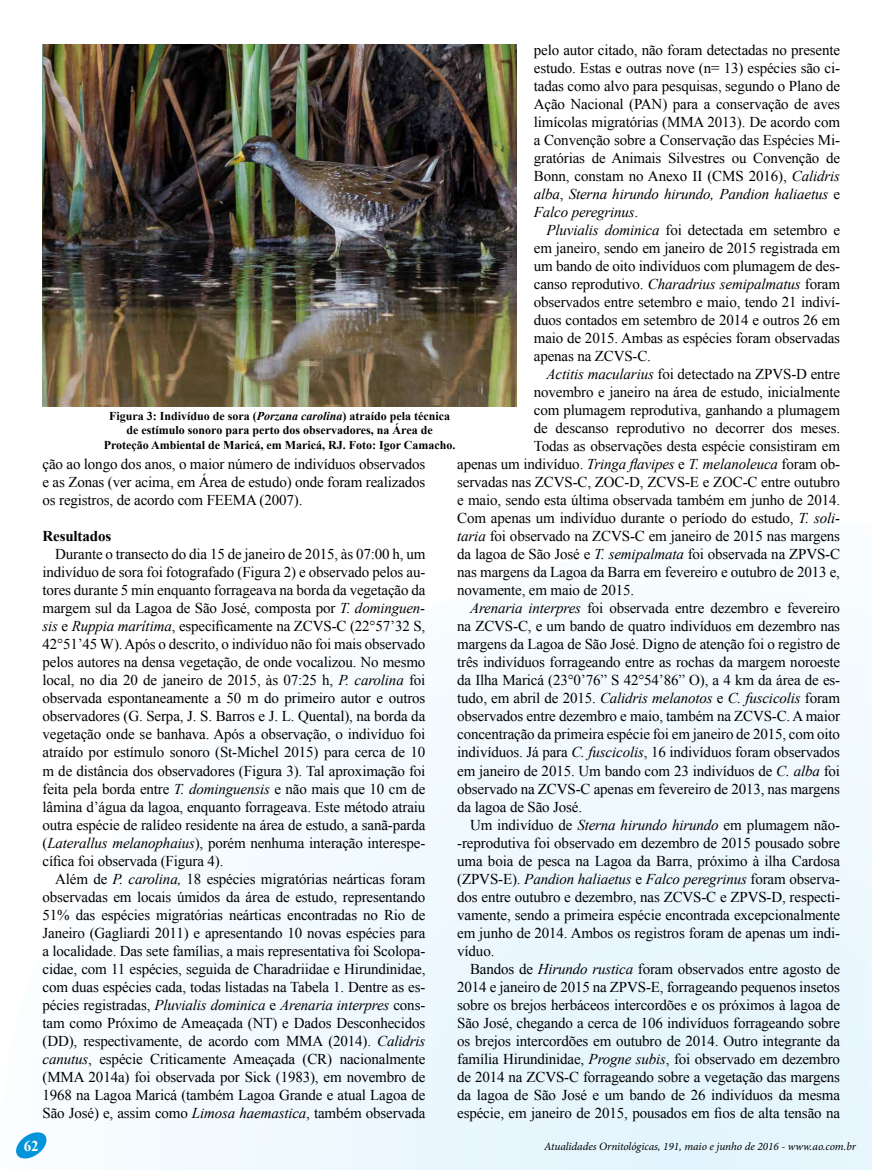
<style>
.page{position:relative;width:872px;height:1170px;background:#fff}
.page>*{position:absolute;margin:0;border:0;box-sizing:border-box;transform-origin:0 0}
.t1{font:15px/18px "Times New Roman";letter-spacing:-.01em;color:#000;text-align:justify}
.t2{font:italic 15px "Times New Roman";letter-spacing:-.01em;color:#000}
.t3{font:700 15px "Times New Roman";letter-spacing:-.01em;color:#000}
.t4{font:700 15px "Times New Roman";color:#fff}
.t5{font:700 12px/14.4px "Times New Roman";color:#000;text-align:center}
.t6{font:italic 11.25px "Minion Pro";letter-spacing:-.005em;color:#000}
.s1{font-style:italic}
.s2{font-style:normal}
</style>
<div class="page">
<svg style="left:155px;top:632px;width:716px;height:537px"></svg>
<svg style="left:871px;top:731px;width:1px;height:438px"></svg>
<svg style="left:16px;top:1132px;width:31px;height:27px"></svg>
<img style="left:43px;top:45px;width:474px;height:361px">
<p class="t1" style="left:534px;top:41px;width:308px">pelo autor citado, não foram detectadas no presente estudo. Estas e outras nove (n= 13) espécies são ci&shy;tadas como alvo para pesquisas, segundo o Plano de Ação Nacional (PAN) para a conservação de aves limícolas migratórias (MMA 2013). De acordo com a Convenção sobre a Conservação das Espécies Mi&shy;gratórias de Animais Silvestres ou Convenção de Bonn, constam no Anexo II (CMS 2016), <span class="s1">Calidris alba</span>, <span class="s1">Sterna hirundo hirundo, Pandion haliaetus</span> e <span class="s1">Falco peregrinus</span>.</p>
<p class="t1" style="left:534px;top:221px;width:308px;text-indent:13px"><span class="s1">Pluvialis dominica</span> foi detectada em setembro e em janeiro, sendo em janeiro de 2015 registrada em um bando de oito indivíduos com plumagem de des&shy;canso reprodutivo. <span class="s1">Charadrius semipalmatus</span> foram observados entre setembro e maio, tendo 21 indiví&shy;duos contados em setembro de 2014 e outros 26 em maio de 2015. Ambas as espécies foram observadas apenas na ZCVS-C.</p>
<p class="t1" style="left:546px;top:365px;width:295px"><span class="s1">Actitis macularius</span> foi detectado na ZPVS-D entre</p>
<p class="t1" style="left:534px;top:383px;width:308px">novembro e janeiro na área de estudo, inicialmente</p>
<p class="t1" style="left:534px;top:401px;width:308px">com plumagem reprodutiva, ganhando a plumagem</p>
<p class="t1" style="left:534px;top:419px;width:308px">de descanso reprodutivo no decorrer dos meses.</p>
<p class="t1" style="left:534px;top:437px;width:308px">Todas as observações desta espécie consistiram em</p>
<p class="t1" style="left:457px;top:455px;width:384px">apenas um indivíduo. <span class="s1">Tringa flavipes</span> e <span class="s1">T. melanoleuca</span> foram ob-</p>
<p class="t1" style="left:457px;top:473px;width:384px">servadas nas ZCVS-C, ZOC-D, ZCVS-E e ZOC-C entre outubro</p>
<p class="t1" style="left:457px;top:491px;width:384px">e maio, sendo esta última observada também em junho de 2014.</p>
<p class="t1" style="left:457px;top:509px;width:384px">Com apenas um indivíduo durante o período do estudo, <span class="s1">T. soli-</span></p>
<p class="t1" style="left:457px;top:527px;width:384px"><span class="s1">taria</span> foi observado na ZCVS-C em janeiro de 2015 nas margens</p>
<p class="t1" style="left:457px;top:545px;width:384px">da lagoa de São José e <span class="s1">T. semipalmata</span> foi observada na ZPVS-C</p>
<p class="t1" style="left:457px;top:563px;width:384px">nas margens da Lagoa da Barra em fevereiro e outubro de 2013 e,</p>
<p class="t1" style="left:457px;top:581px;width:178px">novamente, em maio de 2015.</p>
<p class="t1" style="left:470px;top:599px;width:371px"><span class="s1">Arenaria interpres</span> foi observada entre dezembro e fevereiro</p>
<p class="t1" style="left:457px;top:617px;width:384px">na ZCVS-C, e um bando de quatro indivíduos em dezembro nas</p>
<p class="t1" style="left:457px;top:635px;width:384px">margens da Lagoa de São José. Digno de atenção foi o registro de</p>
<p class="t1" style="left:457px;top:653px;width:384px">três indivíduos forrageando entre as rochas da margem noroeste</p>
<p class="t1" style="left:457px;top:671px;width:384px">da Ilha Maricá (23°0’76” S 42°54’86” O), a 4 km da área de es-</p>
<p class="t2" style="left:457px;top:688px;width:384px"><span class="s2">tudo, em abril de 2015.</span> Calidris melanotos <span class="s2">e</span> C. fuscicolis <span class="s2">foram</span></p>
<p class="t1" style="left:457px;top:707px;width:384px">observados entre dezembro e maio, também na ZCVS-C. A maior</p>
<p class="t1" style="left:457px;top:725px;width:384px">concentração da primeira espécie foi em janeiro de 2015, com oito</p>
<p class="t1" style="left:457px;top:743px;width:384px">indivíduos. Já para <span class="s1">C. fuscicolis</span>, 16 indivíduos foram observados</p>
<p class="t1" style="left:457px;top:761px;width:384px">em janeiro de 2015. Um bando com 23 indivíduos de <span class="s1">C. alba</span> foi</p>
<p class="t1" style="left:457px;top:779px;width:384px">observado na ZCVS-C apenas em fevereiro de 2013, nas margens</p>
<p class="t1" style="left:457px;top:797px;width:126px">da lagoa de São José.</p>
<p class="t1" style="left:470px;top:815px;width:371px">Um indivíduo de <span class="s1">Sterna hirundo hirundo</span> em plumagem não-</p>
<p class="t1" style="left:457px;top:833px;width:384px">-reprodutiva foi observado em dezembro de 2015 pousado sobre</p>
<p class="t1" style="left:457px;top:851px;width:384px">uma boia de pesca na Lagoa da Barra, próximo à ilha Cardosa</p>
<p class="t2" style="left:457px;top:868px;width:384px"><span class="s2">(ZPVS-E).</span> Pandion haliaetus <span class="s2">e</span> Falco peregrinus <span class="s2">foram observa-</span></p>
<p class="t1" style="left:457px;top:887px;width:384px">dos entre outubro e dezembro, nas ZCVS-C e ZPVS-D, respecti-</p>
<p class="t1" style="left:457px;top:905px;width:384px">vamente, sendo a primeira espécie encontrada excepcionalmente</p>
<p class="t1" style="left:457px;top:923px;width:384px">em junho de 2014. Ambos os registros foram de apenas um indi-</p>
<p class="t1" style="left:457px;top:941px;width:39px">víduo.</p>
<p class="t1" style="left:470px;top:959px;width:371px">Bandos de <span class="s1">Hirundo rustica</span> foram observados entre agosto de</p>
<p class="t1" style="left:457px;top:977px;width:384px">2014 e janeiro de 2015 na ZPVS-E, forrageando pequenos insetos</p>
<p class="t1" style="left:457px;top:995px;width:384px">sobre os brejos herbáceos intercordões e os próximos à lagoa de</p>
<p class="t1" style="left:457px;top:1013px;width:384px">São José, chegando a cerca de 106 indivíduos forrageando sobre</p>
<p class="t1" style="left:457px;top:1031px;width:384px">os brejos intercordões em outubro de 2014. Outro integrante da</p>
<p class="t1" style="left:457px;top:1049px;width:384px">família Hirundinidae, <span class="s1">Progne subis</span>, foi observado em dezembro</p>
<p class="t1" style="left:457px;top:1067px;width:384px">de 2014 na ZCVS-C forrageando sobre a vegetação das margens</p>
<p class="t1" style="left:457px;top:1085px;width:384px">da lagoa de São José e um bando de 26 indivíduos da mesma</p>
<p class="t1" style="left:457px;top:1103px;width:384px">espécie, em janeiro de 2015, pousados em fios de alta tensão na</p>
<p class="t5" style="left:104px;top:408px;width:353px">Figura 3: Indivíduo de sora (<span class="s1">Porzana carolina</span>) atraído pela técnica de estímulo sonoro para perto dos observadores, na Área de<br>Proteção Ambiental de Maricá, em Maricá, RJ. Foto: Igor Camacho.</p>
<p class="t1" style="left:43px;top:455px;width:384px">ção ao longo dos anos, o maior número de indivíduos observados e as Zonas (ver acima, em Área de estudo) onde foram realizados os registros, de acordo com FEEMA (2007).</p>
<p class="t3" style="left:43px;top:526px;width:70px">Resultados</p>
<p class="t1" style="left:43px;top:545px;width:384px;text-indent:13px">Durante o transecto do dia 15 de janeiro de 2015, às 07:00 h, um indivíduo de sora foi fotografado (Figura 2) e observado pelos au&shy;tores durante 5 min enquanto forrageava na borda da vegetação da margem sul da Lagoa de São José, composta por <span class="s1">T. dominguen&shy;sis</span> e <span class="s1">Ruppia marítima</span>, especificamente na ZCVS-C (22°57’32 S, 42°51’45 W). Após o descrito, o indivíduo não foi mais observado pelos autores na densa vegetação, de onde vocalizou. No mesmo local, no dia 20 de janeiro de 2015, às 07:25 h, <span class="s1">P. carolina</span> foi observada espontaneamente a 50 m do primeiro autor e outros observadores (G. Serpa, J. S. Barros e J. L. Quental), na borda da vegetação onde se banhava. Após a observação, o indivíduo foi atraído por estímulo sonoro (St-Michel 2015) para cerca de 10 m de distância dos observadores (Figura 3). Tal aproximação foi feita pela borda entre <span class="s1">T. dominguensis</span> e não mais que 10 cm de lâmina d’água da lagoa, enquanto forrageava. Este método atraiu outra espécie de ralídeo residente na área de estudo, a sanã-parda (<span class="s1">Laterallus melanophaius</span>), porém nenhuma interação interespe&shy;cífica foi observada (Figura 4).</p>
<p class="t1" style="left:43px;top:869px;width:384px;text-indent:13px">Além de <span class="s1">P. carolina,</span> 18 espécies migratórias neárticas foram observadas em locais úmidos da área de estudo, representando 51% das espécies migratórias neárticas encontradas no Rio de Janeiro (Gagliardi 2011) e apresentando 10 novas espécies para a localidade. Das sete famílias, a mais representativa foi Scolopa&shy;cidae, com 11 espécies, seguida de Charadriidae e Hirundinidae, com duas espécies cada, todas listadas na Tabela 1. Dentre as es&shy;pécies registradas, <span class="s1">Pluvialis dominica</span> e <span class="s1">Arenaria interpres</span> cons&shy;tam como Próximo de Ameaçada (NT) e Dados Desconhecidos (DD), respectivamente, de acordo com MMA (2014). <span class="s1">Calidris canutus</span>, espécie Criticamente Ameaçada (CR) nacionalmente (MMA 2014a) foi observada por Sick (1983), em novembro de 1968 na Lagoa Maricá (também Lagoa Grande e atual Lagoa de São José) e, assim como <span class="s1">Limosa haemastica</span>, também observada</p>
<p class="t4" style="left:24px;top:1134px;width:17px">62</p>
<p class="t6" style="left:544px;top:1138px;width:313px">Atualidades Ornitológicas, 191, maio e junho de 2016 - www.ao.com.br</p>
</div>
